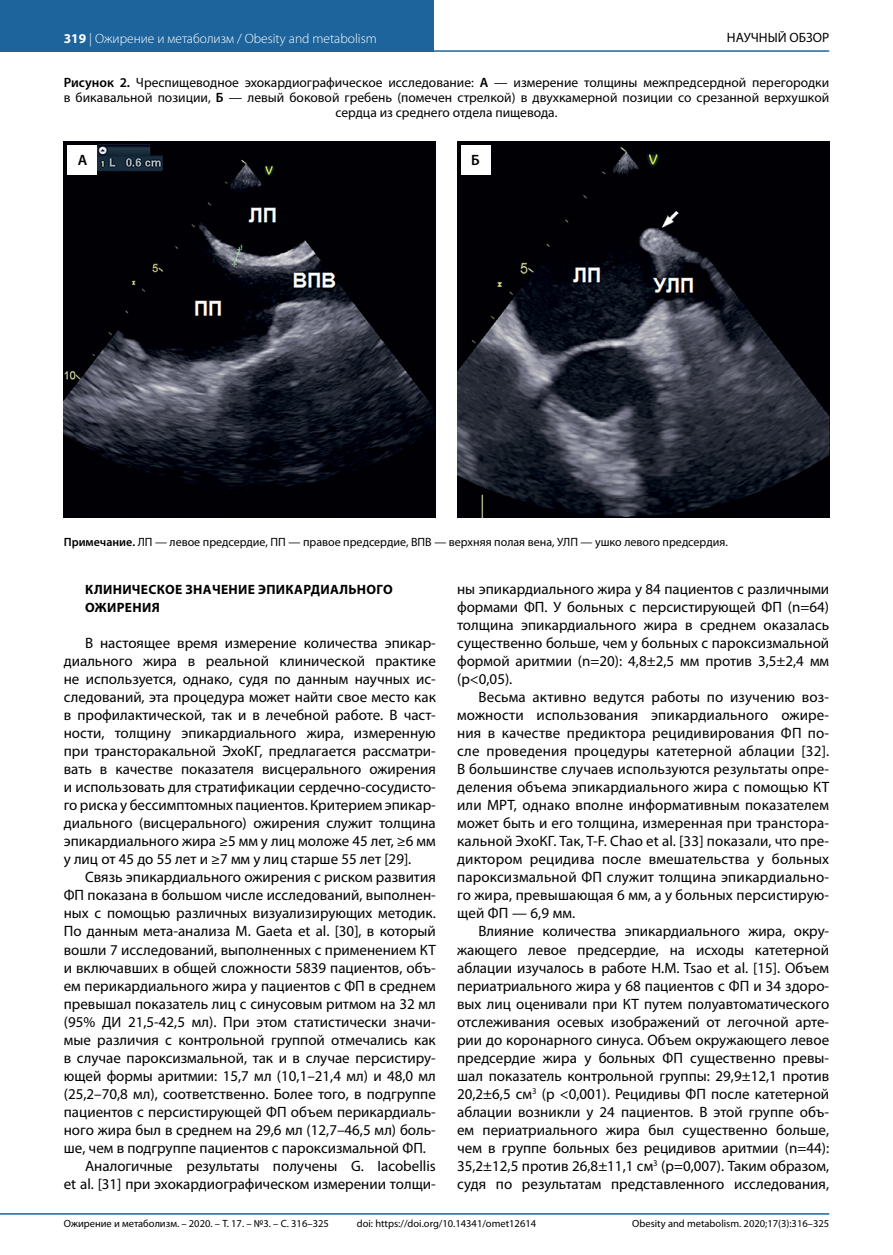
<style>
.page{position:relative;width:893px;height:1255px;background:#fff}
.page>*{position:absolute;margin:0;border:0;box-sizing:border-box;transform-origin:0 0}
.t1{font:15px/18px "Myriad Pro";color:#000;text-align:justify}
.t2{font:600 15px "Myriad Pro";color:#000}
.t3{font:13.5px/15px "Myriad Pro";color:#000;text-align:center}
.t4{font:300 13.5px "Myriad Pro";color:#fff}
.t5{font:700 13.5px/18px "Myriad Pro";letter-spacing:.025em;color:#000}
.t6{font:12px "Myriad Pro";color:#000}
.t7{font:10.5px "Myriad Pro";color:#000}
.s1{font-weight:700}
.s2{font-weight:600}
</style>
<div class="page">
<hr style="left:0;top:50px;width:829px;height:2px;background:#1d649c">
<hr style="left:0;top:1213px;width:829px;height:1px;background:#1d649c">
<div style="left:0;top:0;width:434px;height:51px;background:#1d649c"></div>
<img style="left:64px;top:141px;width:372px;height:376px">
<img style="left:457px;top:141px;width:372px;height:376px">
<div style="left:68px;top:145px;width:29px;height:30px;background:#fff"></div>
<div style="left:461px;top:145px;width:29px;height:30px;background:#fff"></div>
<p class="t4" style="left:64px;top:30px;width:315px"><span class="s1">319</span> | Ожирение и метаболизм / Obesity and metabolism</p>
<p class="t3" style="left:727px;top:30px;width:104px">НАУЧНЫЙ ОБЗОР</p>
<p class="t3" style="left:64px;top:74px;width:767px"><span class="s2">Рисунок 2.</span> Чреспищеводное эхокардиографическое исследование: <span class="s2">А</span> — измерение толщины межпредсердной перегородки в бикавальной позиции, <span class="s2">Б</span> — левый боковой гребень (помечен стрелкой) в двухкамерной позиции со срезанной верхушкой сердца из среднего отдела пищевода.</p>
<p class="t2" style="left:78px;top:151px;width:11px">А</p>
<p class="t2" style="left:471px;top:151px;width:10px">Б</p>
<p class="t6" style="left:64px;top:534px;width:666px"><span class="s2">Примечание.</span> ЛП — левое предсердие, ПП — правое предсердие, ВПВ — верхняя полая вена, УЛП — ушко левого предсердия.</p>
<p class="t5" style="left:85px;top:580px;width:309px">КЛИНИЧЕСКОЕ ЗНАЧЕНИЕ ЭПИКАРДИАЛЬНОГО<br>ОЖИРЕНИЯ</p>
<p class="t1" style="left:64px;top:634px;width:374px;text-indent:21px">В настоящее время измерение количества эпикар&shy;диального жира в реальной клинической практике не используется, однако, судя по данным научных ис&shy;следований, эта процедура может найти свое место как в профилактической, так и в лечебной работе. В част&shy;ности, толщину эпикардиального жира, измеренную при трансторакальной ЭхоКГ, предлагается рассматри&shy;вать в качестве показателя висцерального ожирения и использовать для стратификации сердечно-сосудисто&shy;го риска у бессимптомных пациентов. Критерием эпикар&shy;диального (висцерального) ожирения служит толщина эпикардиального жира ≥5 мм у лиц моложе 45 лет, ≥6 мм у лиц от 45 до 55 лет и ≥7 мм у лиц старше 55 лет [29].</p>
<p class="t1" style="left:85px;top:868px;width:352px">Связь эпикардиального ожирения с риском развития</p>
<p class="t1" style="left:64px;top:886px;width:374px">ФП показана в большом числе исследований, выполнен-</p>
<p class="t1" style="left:64px;top:904px;width:374px">ных с помощью различных визуализирующих методик.</p>
<p class="t1" style="left:64px;top:922px;width:374px">По данным мета-анализа M. Gaeta et al. [30], в который</p>
<p class="t1" style="left:64px;top:940px;width:374px">вошли 7 исследований, выполненных с применением КТ</p>
<p class="t1" style="left:64px;top:958px;width:374px">и включавших в общей сложности 5839 пациентов, объ-</p>
<p class="t1" style="left:64px;top:976px;width:374px">ем перикардиального жира у пациентов с ФП в среднем</p>
<p class="t1" style="left:64px;top:994px;width:374px">превышал показатель лиц с синусовым ритмом на 32 мл</p>
<p class="t1" style="left:64px;top:1012px;width:374px">(95% ДИ 21,5-42,5 мл). При этом статистически значи-</p>
<p class="t1" style="left:64px;top:1030px;width:374px">мые различия с контрольной группой отмечались как</p>
<p class="t1" style="left:64px;top:1048px;width:374px">в случае пароксизмальной, так и в случае персистиру-</p>
<p class="t1" style="left:64px;top:1066px;width:374px">ющей формы аритмии: 15,7 мл (10,1–21,4 мл) и 48,0 мл</p>
<p class="t1" style="left:64px;top:1084px;width:374px">(25,2–70,8 мл), соответственно. Более того, в подгруппе</p>
<p class="t1" style="left:64px;top:1102px;width:374px">пациентов с персистирующей ФП объем перикардиаль-</p>
<p class="t1" style="left:64px;top:1120px;width:374px">ного жира был в среднем на 29,6 мл (12,7–46,5 мл) боль-</p>
<p class="t1" style="left:64px;top:1138px;width:364px">ше, чем в подгруппе пациентов с пароксизмальной ФП.</p>
<p class="t1" style="left:85px;top:1156px;width:352px">Аналогичные результаты получены G. Iacobellis</p>
<p class="t1" style="left:64px;top:1174px;width:374px">et al. [31] при эхокардиографическом измерении толщи-</p>
<p class="t1" style="left:457px;top:580px;width:374px">ны эпикардиального жира у 84 пациентов с различными формами ФП. У больных с персистирующей ФП (n=64) толщина эпикардиального жира в среднем оказалась существенно больше, чем у больных с пароксизмальной формой аритмии (n=20): 4,8±2,5 мм против 3,5±2,4 мм (р&lt;0,05).</p>
<p class="t1" style="left:457px;top:688px;width:374px;text-indent:21px">Весьма активно ведутся работы по изучению воз&shy;можности использования эпикардиального ожире&shy;ния в качестве предиктора рецидивирования ФП по&shy;сле проведения процедуры катетерной аблации [32].<br>В большинстве случаев используются результаты опре&shy;деления объема эпикардиального жира с помощью КТ или МРТ, однако вполне информативным показателем может быть и его толщина, измеренная при транстора&shy;кальной ЭхоКГ. Так, T-F. Chao et al. [33] показали, что пре&shy;диктором рецидива после вмешательства у больных пароксизмальной ФП служит толщина эпикардиально&shy;го жира, превышающая 6 мм, а у больных персистирую&shy;щей ФП — 6,9 мм.</p>
<p class="t1" style="left:457px;top:922px;width:374px;text-indent:21px">Влияние количества эпикардиального жира, окру&shy;жающего левое предсердие, на исходы катетерной аблации изучалось в работе H.M. Tsao et al. [15]. Объем периатриального жира у 68 пациентов с ФП и 34 здоро&shy;вых лиц оценивали при КТ путем полуавтоматического отслеживания осевых изображений от легочной арте&shy;рии до коронарного синуса. Объем окружающего левое предсердие жира у больных ФП существенно превы&shy;шал показатель контрольной группы: 29,9±12,1 против 20,2±6,5 см<sup>3</sup> (p &lt;0,001). Рецидивы ФП после катетерной аблации возникли у 24 пациентов. В этой группе объ&shy;ем периатриального жира был существенно больше, чем в группе больных без рецидивов аритмии (n=44):<br>35,2±12,5 против 26,8±11,1 см<sup>3</sup> (p=0,007). Таким образом, судя по результатам представленного исследования,</p>
<p class="t7" style="left:64px;top:1216px;width:267px">Ожирение и метаболизм. – 2020. – Т. 17. – №3. – С. 316–325</p>
<p class="t7" style="left:357px;top:1216px;width:181px">doi: https://doi.org/10.14341/omet12614</p>
<p class="t7" style="left:632px;top:1216px;width:198px">Obesity and metabolism. 2020;17(3):316–325</p>
</div>
